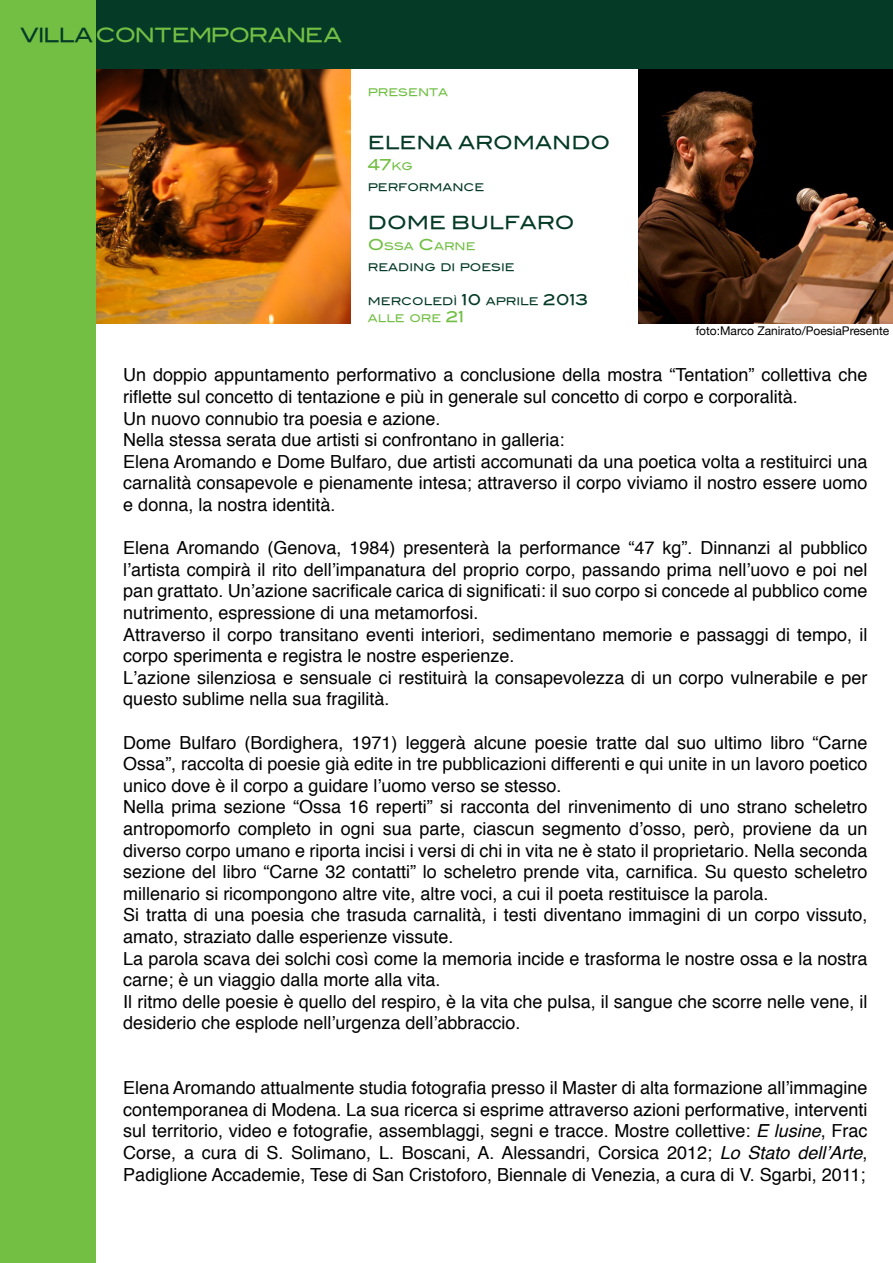
<style>
.page{position:relative;width:893px;height:1263px;background:#fff}
.page>*{position:absolute;margin:0;border:0;box-sizing:border-box;transform-origin:0 0}
.t1{font:19.5px "Blair Md ITCTT Medium";letter-spacing:-.035em;color:#72bf44}
.t2{font:18px/21.6px "Helvetica";color:#000}
.t3{font:18px "Blair Md ITCTT Medium";color:#043a26}
.t4{font:15px "Blair Md ITCTT Medium";color:#72bf44}
.t5{font:12px "Helvetica Neue";color:#000}
.t6{font:10.5px/20.7px "Blair Md ITCTT Medium";color:#043a26}
.t7{font:10.5px "Blair Md ITCTT Medium";color:#72bf44}
.s1{color:#043a26}
.s2{font-size:10.5px}
.s3{font-size:15px;color:#72bf44}
.s4{color:#72bf44}
.s5{font-size:15px}
.s6{font-style:italic}
</style>
<div class="page">
<img style="left:638px;top:68px;width:255px;height:255px">
<img style="left:96px;top:68px;width:255px;height:255px">
<div style="left:43px;top:0;width:850px;height:68px;background:#043a26"></div>
<div style="left:0;top:0;width:96px;height:1263px;background:#72bf44"></div>
<p class="t1" style="left:21px;top:19px;width:323px"><span class="s1">VILLA</span> CONTEMPORANEA</p>
<p class="t7" style="left:368px;top:84px;width:82px">PRESENTA</p>
<p class="t3" style="left:368px;top:128px;width:244px">E LENA AROMANDO</p>
<p class="t4" style="left:368px;top:153px;width:47px">47<span class="s2">KG</span></p>
<p class="t6" style="left:368px;top:176px;width:118px">PERFORMANCE</p>
<p class="t3" style="left:368px;top:208px;width:208px">DOME BULFARO</p>
<p class="t6" style="left:368px;top:235px;width:148px"><span class="s3">O</span><span class="s4">SSA</span> <span class="s3">C</span><span class="s4">ARNE<br></span>READING DI POESIE</p>
<p class="t6" style="left:368px;top:292px;width:222px;line-height:16.2px">MERCOLEDÌ <span class="s5">10</span> APRILE <span class="s5">2013<br></span><span class="s4">ALLE ORE</span> <span class="s3">21</span></p>
<p class="t5" style="left:696px;top:323px;width:195px">foto:Marco Zanirato/PoesiaPresente</p>
<p class="t2" style="left:123px;top:365px;width:746px">Un doppio appuntamento performativo a conclusione della mostra “Tentation” collettiva che riflette sul concetto di tentazione e più in generale sul concetto di corpo e corporalità.<br>Un nuovo connubio tra poesia e azione.<br>Nella stessa serata due artisti si confrontano in galleria:<br>Elena Aromando e Dome Bulfaro, due artisti accomunati da una poetica volta a restituirci una carnalità consapevole e pienamente intesa; attraverso il corpo viviamo il nostro essere uomo e donna, la nostra identità.</p>
<p class="t2" style="left:123px;top:538px;width:746px">Elena Aromando (Genova, 1984) presenterà la performance “47 kg”. Dinnanzi al pubblico l’artista compirà il rito dell’impanatura del proprio corpo, passando prima nell’uovo e poi nel pan grattato. Un’azione sacrificale carica di significati: il suo corpo si concede al pubblico come nutrimento, espressione di una metamorfosi.<br>Attraverso il corpo transitano eventi interiori, sedimentano memorie e passaggi di tempo, il corpo sperimenta e registra le nostre esperienze.<br>L’azione silenziosa e sensuale ci restituirà la consapevolezza di un corpo vulnerabile e per questo sublime nella sua fragilità.</p>
<p class="t2" style="left:123px;top:732px;width:746px">Dome Bulfaro (Bordighera, 1971) leggerà alcune poesie tratte dal suo ultimo libro “Carne Ossa”, raccolta di poesie già edite in tre pubblicazioni differenti e qui unite in un lavoro poetico unico dove è il corpo a guidare l’uomo verso se stesso.<br>Nella prima sezione “Ossa 16 reperti” si racconta del rinvenimento di uno strano scheletro antropomorfo completo in ogni sua parte, ciascun segmento d’osso, però, proviene da un diverso corpo umano e riporta incisi i versi di chi in vita ne è stato il proprietario. Nella seconda sezione del libro “Carne 32 contatti” lo scheletro prende vita, carnifica. Su questo scheletro millenario si ricompongono altre vite, altre voci, a cui il poeta restituisce la parola.<br>Si tratta di una poesia che trasuda carnalità, i testi diventano immagini di un corpo vissuto, amato, straziato dalle esperienze vissute.<br>La parola scava dei solchi così come la memoria incide e trasforma le nostre ossa e la nostra carne; è un viaggio dalla morte alla vita.<br>Il ritmo delle poesie è quello del respiro, è la vita che pulsa, il sangue che scorre nelle vene, il desiderio che esplode nell’urgenza dell’abbraccio.</p>
<p class="t2" style="left:123px;top:1078px;width:746px;text-align:justify">Elena Aromando attualmente studia fotografia presso il Master di alta formazione all’immagine contemporanea di Modena. La sua ricerca si esprime attraverso azioni performative, interventi sul territorio, video e fotografie, assemblaggi, segni e tracce. Mostre collettive: <span class="s6">E lusine</span>, Frac Corse, a cura di S. Solimano, L. Boscani, A. Alessandri, Corsica 2012; <span class="s6">Lo Stato dell’Arte</span>, Padiglione Accademie, Tese di San Cristoforo, Biennale di Venezia, a cura di V. Sgarbi, 2011;</p>
</div>
